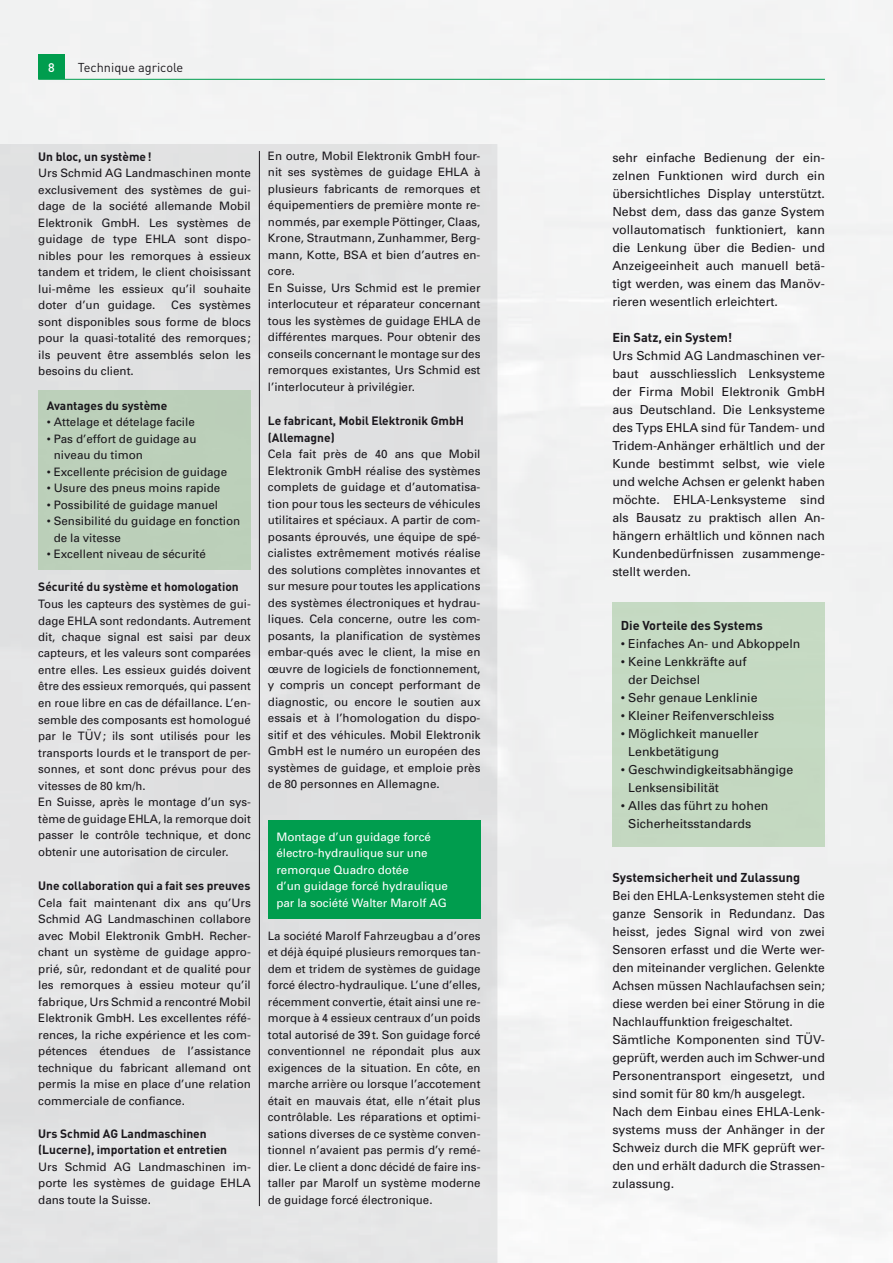
<style>
.page{position:relative;width:893px;height:1263px;background:#fff}
.page>*{position:absolute;margin:0;border:0;box-sizing:border-box;transform-origin:0 0}
.t1{font:700 12.75px "DIN";color:#1a171c}
.t2{font:12.75px "DIN";color:#1a171c}
.t3{font:12.3px/18px "Univers";color:#1a171c}
.t4{font:500 12.3px "DIN";color:#fff}
.t5{font:700 12px/16.5px "DIN";color:#1a171c}
.t6{font:11.7px/16.5px "Univers";color:#1a171c;text-align:justify}
.t7{font:11.7px/16.5px "Univers";color:#fff}
</style>
<div class="page">
<div style="left:38px;top:54px;width:27px;height:25px;background:#009d4e"></div>
<hr style="left:38px;top:79px;width:787px;height:1px;background:#009d4e">
<div style="left:0;top:144px;width:497px;height:1119px;background:#dfe0e1"></div>
<hr style="left:259px;top:151px;width:1px;height:1055px;background:#1a171c">
<div style="left:38px;top:391px;width:213px;height:179px;background:#bbcfb9"></div>
<div style="left:612px;top:602px;width:213px;height:244px;background:#c5d9c2"></div>
<div style="left:268px;top:820px;width:212px;height:99px;background:#009d4e"></div>
<p class="t4" style="left:48px;top:63px;width:8px">8</p>
<p class="t2" style="left:78px;top:63px;width:107px">Technique agricole</p>
<p class="t5" style="left:38px;top:150px;width:115px">Un bloc, un système !</p>
<p class="t6" style="left:38px;top:166px;width:214px">Urs Schmid AG Landmaschinen monte exclusivement des systèmes de gui&shy;dage de la société allemande Mobil Elektronik GmbH. Les systèmes de guidage de type EHLA sont dispo&shy;nibles pour les remorques à essieux tandem et tridem, le client choisissant lui-même les essieux qu’il souhaite doter d’un guidage.</p>
<p class="t6" style="left:38px;top:298px;width:214px;text-indent:133px">Ces systèmes sont disponibles sous forme de blocs pour la quasi-totalité des remorques ; ils peuvent être assemblés selon les besoins du client.</p>
<p class="t5" style="left:47px;top:399px;width:122px">Avantages du système</p>
<p class="t6" style="left:47px;top:415px;width:150px">• Attelage et dételage facile</p>
<p class="t6" style="left:54px;top:432px;width:144px;text-indent:-7px">• Pas d’effort de guidage au niveau du timon</p>
<p class="t6" style="left:47px;top:465px;width:182px">• Excellente précision de guidage</p>
<p class="t6" style="left:47px;top:481px;width:175px">• Usure des pneus moins rapide</p>
<p class="t6" style="left:47px;top:498px;width:173px">• Possibilité de guidage manuel</p>
<p class="t6" style="left:54px;top:514px;width:188px;text-indent:-7px">• Sensibilité du guidage en fonction de la vitesse</p>
<p class="t6" style="left:47px;top:547px;width:161px">• Excellent niveau de sécurité</p>
<p class="t5" style="left:38px;top:580px;width:202px">Sécurité du système et homologation</p>
<p class="t6" style="left:38px;top:597px;width:214px;text-align:left">Tous les capteurs des systèmes de gui&shy;dage EHLA sont redondants. Autrement dit, chaque signal est saisi par deux capteurs, et les valeurs sont comparées entre elles. Les essieux guidés doivent être des essieux remorqués, qui passent en roue libre en cas de défaillance. L’en&shy;semble des composants est homologué par le TÜV ; ils sont utilisés pour les transports lourds et le transport de per&shy;sonnes, et sont donc prévus pour des vitesses de 80 km/h.<br>En Suisse, après le montage d’un sys&shy;tème de guidage EHLA, la remorque doit passer le contrôle technique, et donc obtenir une autorisation de circuler.</p>
<p class="t5" style="left:38px;top:879px;width:214px">Une collaboration qui a fait ses preuves</p>
<p class="t6" style="left:38px;top:895px;width:214px">Cela fait maintenant dix ans qu’Urs Schmid AG Landmaschinen collabore avec Mobil Elektronik GmbH. Recher&shy;chant un système de guidage appro&shy;prié, sûr, redondant et de qualité pour les remorques à essieu moteur qu’il fabrique, Urs Schmid a rencontré Mobil Elektronik GmbH. Les excellentes réfé&shy;rences, la riche expérience et les com&shy;pétences étendues de l’assistance technique du fabricant allemand ont permis la mise en place d’une relation commerciale de confiance.</p>
<p class="t5" style="left:38px;top:1126px;width:190px">Urs Schmid AG Landmaschinen (Lucerne), importation et entretien</p>
<p class="t6" style="left:38px;top:1159px;width:214px">Urs Schmid AG Landmaschinen im&shy;porte les systèmes de guidage EHLA dans toute la Suisse.</p>
<p class="t6" style="left:268px;top:148px;width:214px;text-align:left">En outre, Mobil Elektronik GmbH four&shy;nit ses systèmes de guidage EHLA à plusieurs fabricants de remorques et équipementiers de première monte re&shy;nommés, par exemple Pöttinger, Claas, Krone, Strautmann, Zunhammer, Berg&shy;mann, Kotte, BSA et bien d’autres en&shy;core.<br>En Suisse, Urs Schmid est le premier interlocuteur et réparateur concernant tous les systèmes de guidage EHLA de différentes marques. Pour obtenir des conseils concernant le montage sur des remorques existantes, Urs Schmid est l’interlocuteur à privilégier.</p>
<p class="t5" style="left:268px;top:414px;width:198px">Le fabricant, Mobil Elektronik GmbH (Allemagne)</p>
<p class="t6" style="left:268px;top:447px;width:214px">Cela fait près de 40 ans que Mobil Elektronik GmbH réalise des systèmes complets de guidage et d’automatisa&shy;tion pour tous les secteurs de véhicules utilitaires et spéciaux. A partir de com&shy;posants éprouvés, une équipe de spé&shy;cialistes extrêmement motivés réalise des solutions complètes innovantes et sur mesure pour toutes les applications des systèmes électroniques et hydrau&shy;liques. Cela concerne, outre les com&shy;posants, la planification de systèmes embar-qués avec le client, la mise en œuvre de logiciels de fonctionnement, y compris un concept performant de diagnostic, ou encore le soutien aux essais et à l’homologation du dispo&shy;sitif et des véhicules. Mobil Elektronik GmbH est le numéro un européen des systèmes de guidage, et emploie près de 80 personnes en Allemagne.</p>
<p class="t7" style="left:276px;top:829px;width:173px">Montage d’un guidage forcé électro-hydraulique sur une remorque Quadro dotée<br>d’un guidage forcé hydraulique par la société Walter Marolf AG</p>
<p class="t6" style="left:268px;top:928px;width:214px">La société Marolf Fahrzeugbau a d’ores et déjà équipé plusieurs remorques tan&shy;dem et tridem de systèmes de guidage forcé électro-hydraulique. L’une d’elles, récemment convertie, était ainsi une re&shy;morque à 4 essieux centraux d’un poids total autorisé de 39 t. Son guidage forcé conventionnel ne répondait plus aux exigences de la situation. En côte, en marche arrière ou lorsque l’accotement était en mauvais état, elle n’était plus contrôlable. Les réparations et optimi&shy;sations diverses de ce système conven&shy;tionnel n’avaient pas permis d’y remé&shy;dier. Le client a donc décidé de faire ins&shy;taller par Marolf un système moderne de guidage forcé électronique.</p>
<p class="t3" style="left:612px;top:150px;width:214px;text-align:justify">sehr einfache Bedienung der ein&shy;zelnen Funktionen wird durch ein übersichtliches Display unterstützt.<br>Nebst dem, dass das ganze System vollautomatisch funktioniert, kann die Lenkung über die Bedien- und Anzeigeeinheit auch manuell betä&shy;tigt werden, was einem das Manöv&shy;rieren wesentlich erleichtert.</p>
<p class="t1" style="left:612px;top:333px;width:121px">Ein Satz, ein System!</p>
<p class="t3" style="left:612px;top:348px;width:214px;text-align:justify">Urs Schmid AG Landmaschinen ver&shy;baut ausschliesslich Lenksysteme der Firma Mobil Elektronik GmbH aus Deutschland. Die Lenksysteme des Typs EHLA sind für Tandem- und Tridem-Anhänger erhältlich und der Kunde bestimmt selbst, wie viele und welche Achsen er gelenkt haben möchte. EHLA-Lenksysteme sind als Bausatz zu praktisch allen An&shy;hängern erhältlich und können nach Kundenbedürfnissen zusammenge&shy;stellt werden.</p>
<p class="t1" style="left:621px;top:621px;width:143px">Die Vorteile des Systems</p>
<p class="t3" style="left:621px;top:636px;width:181px">• Einfaches An- und Abkoppeln</p>
<p class="t3" style="left:628px;top:654px;width:120px;text-indent:-7px">• Keine Lenkkräfte auf der Deichsel</p>
<p class="t3" style="left:621px;top:690px;width:138px">• Sehr genaue Lenklinie</p>
<p class="t3" style="left:621px;top:708px;width:155px">• Kleiner Reifenverschleiss</p>
<p class="t3" style="left:628px;top:726px;width:132px;text-indent:-7px">• Möglichkeit manueller<br>Lenkbetätigung</p>
<p class="t3" style="left:628px;top:762px;width:167px;text-indent:-7px">• Geschwindigkeitsabhängige<br>Lenksensibilität</p>
<p class="t3" style="left:628px;top:798px;width:142px;text-indent:-7px">• Alles das führt zu hohen<br>Sicherheitsstandards</p>
<p class="t1" style="left:612px;top:873px;width:189px">Systemsicherheit und Zulassung</p>
<p class="t3" style="left:612px;top:888px;width:214px">Bei den EHLA-Lenksystemen steht die ganze Sensorik in Redundanz. Das heisst, jedes Signal wird von zwei Sensoren erfasst und die Werte wer&shy;den miteinander verglichen. Gelenkte Achsen müssen Nachlaufachsen sein; diese werden bei einer Störung in die Nachlauffunktion freigeschaltet.<br>Sämtliche Komponenten sind TÜV&shy;geprüft, werden auch im Schwer-und Personentransport eingesetzt, und sind somit für 80 km/h ausgelegt.<br>Nach dem Einbau eines EHLA-Lenk&shy;systems muss der Anhänger in der Schweiz durch die MFK geprüft wer&shy;den und erhält dadurch die Strassen&shy;zulassung.</p>
</div>
